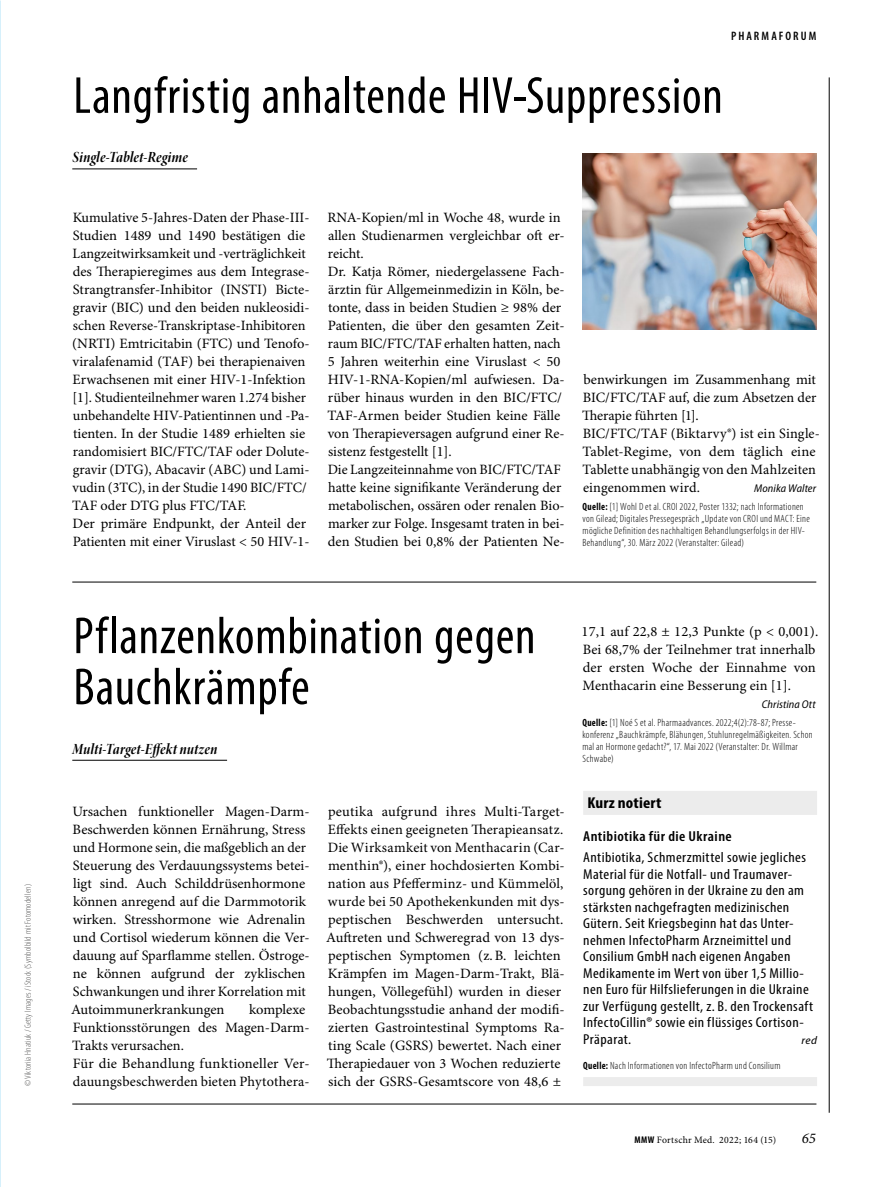
<style>
.page{position:relative;width:893px;height:1187px;background:#fff}
.page>*{position:absolute;margin:0;border:0;box-sizing:border-box;transform-origin:0 0}
.Title_klein{font:condensed 52.5px/51px "Myriad Pro";letter-spacing:.015em;color:#000}
.SuperTitle_1Pharma{font:15.75px "Minion Pro Bold Cn It Disp";letter-spacing:.005em;color:#000}
.NoXML_Kurz_notiert{font:700 condensed 15.75px "Myriad Pro";letter-spacing:.01em;color:#000;scale:1.1 1}
.t1{font:italic 14.85px "Minion Pro";color:#000}
.Para_Kurz_notiert{font:condensed 14.4px/16.5px "Myriad Pro";letter-spacing:.025em;color:#000;scale:1.1 1}
.Title_Kurz_notiert{font:600 condensed 14.4px "Myriad Pro";letter-spacing:.03em;color:#000;scale:1.1 1}
.Para_x{font:14.25px/18px "Minion Pro";color:#000}
.t2{font:600 condensed 12.3px "Myriad Pro";letter-spacing:.165em;color:#000}
.Para_x-2{font:italic semi-condensed 11.25px "Myriad Pro";letter-spacing:.01em;color:#000}
.Para_Kurz_notiert-2{font:italic semi-condensed 11.25px "Myriad Pro";color:#000;scale:1.1 1}
.Source_x{font:300 condensed 10.5px/12px "Myriad Pro";letter-spacing:.03em;color:#000}
.Source_BoxLine{font:300 condensed 10.5px "Myriad Pro";letter-spacing:.03em;color:#000}
.t3{font:9.75px "Minion Pro";letter-spacing:.025em;color:#000}
.Image_Source_x{font:300 condensed 9px "Myriad Pro";letter-spacing:.02em;color:#565655}
.s1{font-weight:700}
.s2{font-family:"Myriad Pro";font-weight:700;font-stretch:condensed}
</style>
<div class="page">
<hr style="left:829px;top:77px;width:1px;height:1035px;background:#000">
<hr style="left:72px;top:1103px;width:744px;height:1px;background:#000">
<hr style="left:72px;top:581px;width:744px;height:1px;background:#000">
<div style="left:583px;top:790px;width:234px;height:24px;background:#ececec"></div>
<div style="left:583px;top:1076px;width:234px;height:9px;background:#ececec"></div>
<hr style="left:72px;top:760px;width:155px;height:1px;background:#000">
<hr style="left:72px;top:169px;width:125px;height:1px;background:#000">
<img style="left:583px;top:153px;width:233px;height:176px">
<p class="Image_Source_x" style="left:23px;top:1085px;width:203px;rotate:-90deg">© Viktoriia Hnatiuk / Getty Images / iStock (Symbolbild mit Fotomodellen)</p>
<p class="t2" style="left:731px;top:29px;width:87px">PHARMAFORUM</p>
<p class="Title_klein" style="left:73px;top:69px;width:651px">Langfristig anhaltende HIV-Suppression</p>
<p class="SuperTitle_1Pharma" style="left:73px;top:147px;width:117px">Single-Tablet-Regime</p>
<p class="Para_x" style="left:72px;top:208px;width:239px">Kumulative 5-Jahres-Daten der Phase-III-Studien 1489 und 1490 bestätigen die Langzeitwirksamkeit und -verträglichkeit des Therapieregimes aus dem Integrase-Strangtransfer-Inhibitor (INSTI) Bicte&shy;gravir (BIC) und den beiden nukleosidi&shy;schen Reverse-Transkriptase-Inhibitoren (NRTI) Emtricitabin (FTC) und Tenofo&shy;viralafenamid (TAF) bei therapienaiven Erwachsenen mit einer HIV-1--Infektion [1]. Studienteilnehmer waren 1.274 bisher unbehandelte HIV-Patientinnen und -Pa&shy;tienten. In der Studie 1489 erhielten sie randomisiert BIC/FTC/TAF oder Dolute&shy;gravir (DTG), Abacavir (ABC) und Lami&shy;vudin (3TC), in der Studie 1490 BIC/FTC/ TAF oder DTG plus FTC/TAF.</p>
<p class="Para_x" style="left:73px;top:514px;width:236px">Der primäre Endpunkt, der Anteil der<br>Patienten mit einer Viruslast &lt; 50 HIV-1--</p>
<p class="Para_x" style="left:328px;top:208px;width:239px">RNA-Kopien/ml in Woche 48, wurde in allen Studienarmen vergleichbar oft er&shy;reicht.</p>
<p class="Para_x" style="left:327px;top:262px;width:239px">Dr. Katja Römer, niedergelassene Fach&shy;ärztin für Allgemeinmedizin in Köln, be&shy;tonte, dass in beiden Studien ≥ 98% der Patienten, die über den gesamten Zeit&shy;raum BIC/FTC/TAF erhalten hatten, nach 5 Jahren weiterhin eine Viruslast &lt; 50<br>HIV-1-RNA-Kopien/ml aufwiesen. Da&shy;rüber hinaus wurden in den BIC/FTC/ TAF-Armen beider Studien keine Fälle von Therapieversagen aufgrund einer Re&shy;sistenz festgestellt [1].</p>
<p class="Para_x" style="left:328px;top:460px;width:239px">Die Langzeiteinnahme von BIC/FTC/TAF hatte keine signifikante Veränderung der metabolischen, ossären oder renalen Bio&shy;marker zur Folge. Insgesamt traten in bei&shy;den Studien bei 0,8% der Patienten Ne-</p>
<p class="Para_x" style="left:582px;top:370px;width:236px;text-align:justify">benwirkungen im Zusammenhang mit BIC/FTC/TAF auf, die zum Absetzen der Therapie führten [1].</p>
<p class="Para_x" style="left:582px;top:424px;width:237px">BIC/FTC/TAF (Biktarvy®) ist ein Single-Tablet-Regime, von dem täglich eine Tablette unabhängig von den Mahlzeiten eingenommen wird.</p>
<p class="Para_x-2" style="left:754px;top:482px;width:64px">Monika Walter</p>
<p class="Source_x" style="left:583px;top:500px;width:229px"><span class="s1">Quelle:</span> [1] Wohl D et al. CROI 2022, Poster 1332; nach Informationen von Gilead; Digitales Pressegespräch „Update von CROI und MACT: Eine mögliche Definition des nachhaltigen Behandlungserfolgs in der HIV-Behandlung“, 30. März 2022 (Veranstalter: Gilead)</p>
<p class="Title_klein" style="left:73px;top:609px;width:464px">Pflanzenkombination gegen<br>Bauchkrämpfe</p>
<p class="SuperTitle_1Pharma" style="left:72px;top:738px;width:147px">Multi-Target-Effekt nutzen</p>
<p class="Para_x" style="left:71px;top:802px;width:240px">Ursachen funktioneller Magen-Darm-- Beschwerden können Ernährung, Stress und Hormone sein, die maßgeblich an der Steuerung des Verdauungssystems betei&shy;ligt sind. Auch Schilddrüsenhormone können anregend auf die Darmmotorik wirken. Stresshormone wie Adrenalin und Cortisol wiederum können die Ver&shy;dauung auf Sparflamme stellen. Östroge&shy;ne können aufgrund der zyklischen Schwankungen und ihrer Korrelation mit Autoimmunerkrankungen</p>
<p class="Para_x" style="left:72px;top:1000px;width:237px;text-indent:177px">komplexe<br>Funktionsstörungen des Magen-Darm-<br>Trakts verursachen.</p>
<p class="Para_x" style="left:73px;top:1054px;width:238px">Für die Behandlung funktioneller Ver&shy;dauungsbeschwerden bieten Phytothera-</p>
<p class="Para_x" style="left:326px;top:802px;width:240px">peutika aufgrund ihres Multi-Target-- Effekts einen geeigneten Therapieansatz.<br>Die Wirksamkeit von Menthacarin (Car&shy;menthin®), einer hochdosierten Kombi&shy;nation aus Pfefferminz- und Kümmelöl, wurde bei 50 Apothekenkunden mit dys&shy;peptischen Beschwerden untersucht.<br>Auftreten und Schweregrad von 13 dys&shy;peptischen Symptomen (z.B. leichten Krämpfen im Magen-Darm-Trakt, Blä&shy;hungen, Völlegefühl) wurden in dieser Beobachtungsstudie anhand der modifi&shy;zierten Gastrointestinal Symptoms Ra&shy;ting Scale (GSRS) bewertet. Nach einer Therapiedauer von 3 Wochen reduzierte sich der GSRS-Gesamtscore von 48,6 ±</p>
<p class="Para_x" style="left:582px;top:622px;width:238px">17,1 auf 22,8 ± 12,3 Punkte (p &lt; 0,001).<br>Bei 68,7% der Teilnehmer trat innerhalb der ersten Woche der Einnahme von Menthacarin eine Besserung ein [1].</p>
<p class="Para_x-2" style="left:762px;top:698px;width:55px">Christina Ott</p>
<p class="Source_x" style="left:582px;top:716px;width:232px"><span class="s1">Quelle:</span> [1] Noé S et al. Pharmaadvances. 2022;4(2):78-87; Presse&shy;konferenz „Bauchkrämpfe, Blähungen, Stuhlunregelmäßigkeiten. Schon mal an Hormone gedacht?“, 17. Mai 2022 (Veranstalter: Dr. Willmar Schwabe)</p>
<p class="NoXML_Kurz_notiert" style="left:587px;top:792px;width:69px">Kurz notiert</p>
<p class="Title_Kurz_notiert" style="left:583px;top:828px;width:137px">Antibiotika für die Ukraine</p>
<p class="Para_Kurz_notiert" style="left:583px;top:849px;width:210px">Antibiotika, Schmerzmittel sowie jegliches Material für die Notfall- und Traumaver&shy;sorgung gehören in der Ukraine zu den am stärksten nachgefragten medizinischen Gütern. Seit Kriegsbeginn hat das Unter&shy;nehmen InfectoPharm Arzneimittel und Consilium GmbH nach eigenen Angaben Medikamente im Wert von über 1,5 Millio&shy;nen Euro für Hilfslieferungen in die Ukraine zur Verfügung gestellt, z. B. den Trockensaft InfectoCillin® sowie ein flüssiges Cortison-Präparat.</p>
<p class="Para_Kurz_notiert-2" style="left:802px;top:1033px;width:16px">red</p>
<p class="Source_BoxLine" style="left:583px;top:1059px;width:199px"><span class="s1">Quelle:</span> Nach Informationen von InfectoPharm und Consilium</p>
<p class="t3" style="left:634px;top:1133px;width:143px"><span class="s2">MMW</span> Fortschr Med. 2022; 164 (15)</p>
<p class="t1" style="left:802px;top:1129px;width:16px">65</p>
</div>
